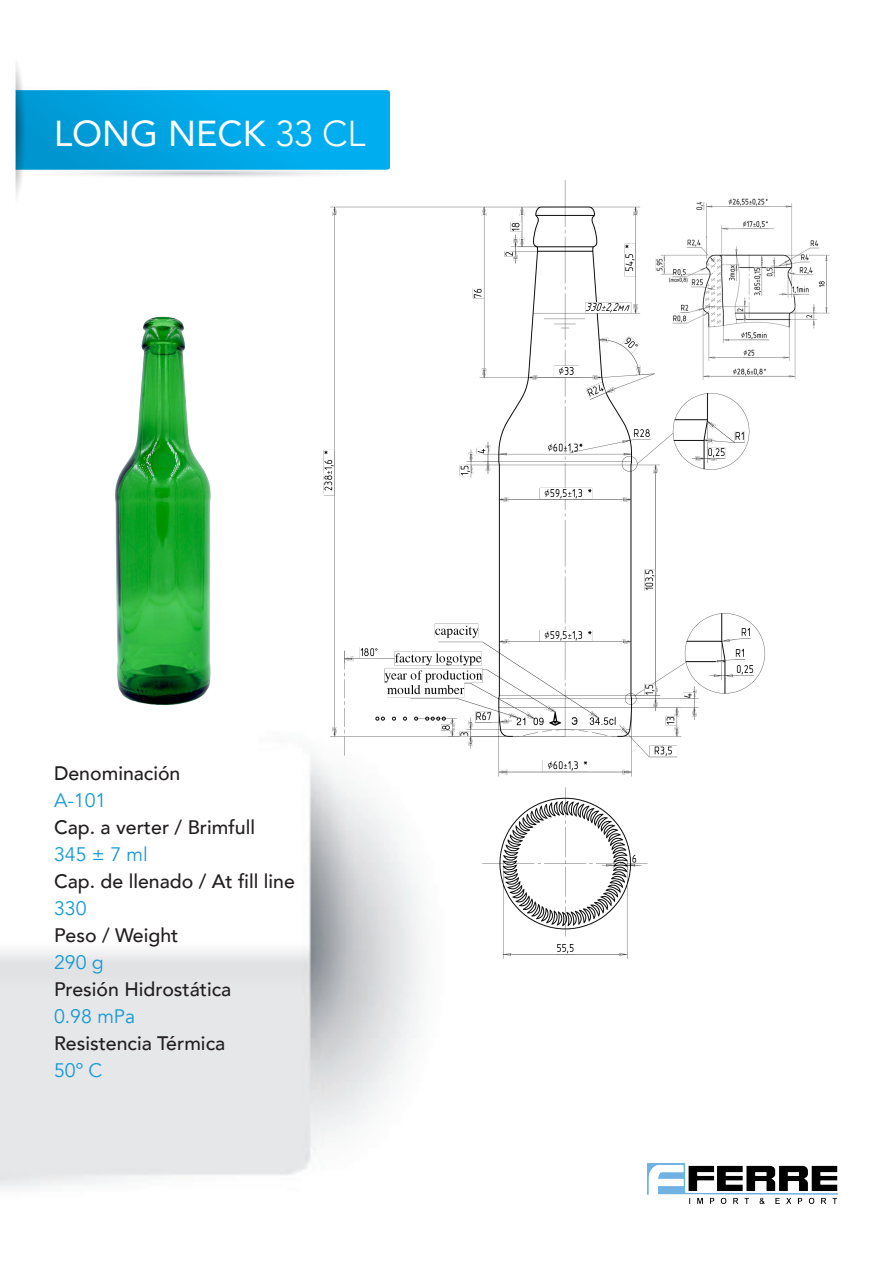
<style>
.page{position:relative;width:893px;height:1263px;background:#fff}
.page>*{position:absolute;margin:0;border:0;box-sizing:border-box;transform-origin:0 0}
.t1{font:36px "Avenir";color:#fff}
.t2{font:500 19.5px "Avenir";color:#231f20}
.t3{font:19.5px "Avenir";color:#1599d7}
.s1{font-weight:300}
</style>
<div class="page">
<img style="left:15px;top:63px;width:375px;height:134px">
<img style="left:0;top:755px;width:421px;height:434px">
<img style="left:647px;top:1163px;width:191px;height:40px">
<img style="left:317px;top:130px;width:513px;height:847px">
<img style="left:115px;top:316px;width:96px;height:390px">
<p class="t1" style="left:54px;top:105px;width:313px">LONG NECK <span class="s1">33 CL</span></p>
<p class="t2" style="left:54px;top:756px;width:128px">Denominación</p>
<p class="t3" style="left:54px;top:788px;width:54px">A-101</p>
<p class="t2" style="left:54px;top:810px;width:203px">Cap. a verter / Brimfull</p>
<p class="t3" style="left:54px;top:842px;width:95px">345 ± 7 ml</p>
<p class="t2" style="left:54px;top:864px;width:242px">Cap. de llenado / At fill line</p>
<p class="t3" style="left:54px;top:896px;width:34px">330</p>
<p class="t2" style="left:54px;top:918px;width:126px">Peso / Weight</p>
<p class="t3" style="left:54px;top:950px;width:51px">290 g</p>
<p class="t2" style="left:54px;top:972px;width:179px">Presión Hidrostática</p>
<p class="t3" style="left:54px;top:1004px;width:83px">0.98 mPa</p>
<p class="t2" style="left:54px;top:1026px;width:173px">Resistencia Térmica</p>
<p class="t3" style="left:54px;top:1058px;width:50px">50º C</p>
</div>
